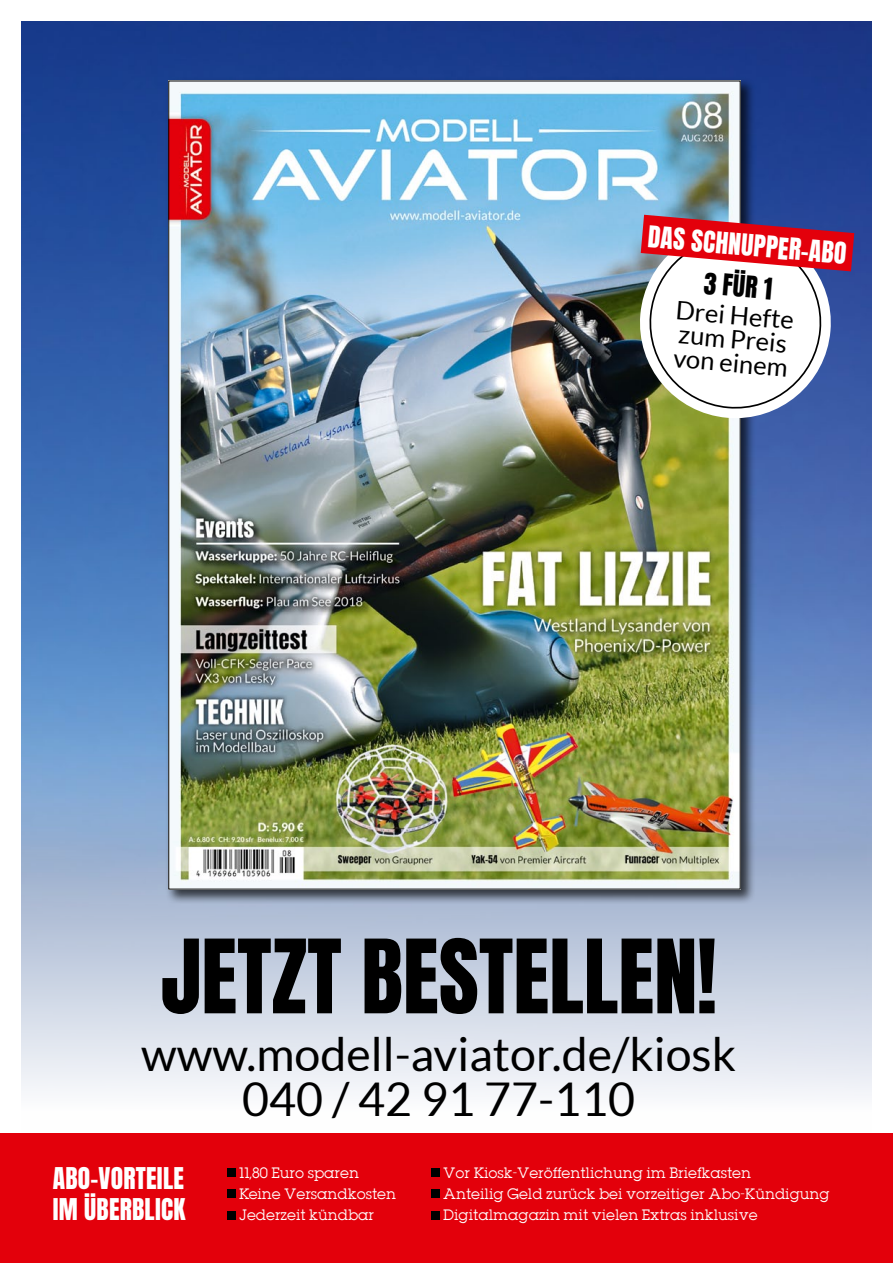
<style>
.page{position:relative;width:893px;height:1263px;background:#fff}
.page>*{position:absolute;margin:0;border:0;box-sizing:border-box;transform-origin:0 0}
.t1{font:87px "Anton";color:#000}
.t2{font:46.5px/45px "Lato";color:#000;text-align:center}
.t3{font:25.5px/31.8px "Anton";letter-spacing:.01em;color:#fff}
.t4{font:25.5px/24px "Lato";color:#000}
.t5{font:25.5px "Anton";color:#000}
.t6{font:13.5px/21.3px "Lubalin";color:#fff}
</style>
<div class="page">
<img style="left:21px;top:21px;width:850px;height:1113px">
<div style="left:0;top:1134px;width:893px;height:129px;background:#e3000b"></div>
<div style="left:165px;top:77px;width:590px;height:827px;background:#000;opacity:.7"></div>
<img style="left:171px;top:83px;width:567px;height:804px">
<div style="left:227px;top:1168px;width:9px;height:9px;background:#000"></div>
<div style="left:227px;top:1189px;width:9px;height:9px;background:#000"></div>
<div style="left:227px;top:1211px;width:9px;height:8px;background:#000"></div>
<div style="left:431px;top:1168px;width:9px;height:9px;background:#000"></div>
<div style="left:431px;top:1189px;width:9px;height:9px;background:#000"></div>
<div style="left:431px;top:1211px;width:9px;height:8px;background:#000"></div>
<svg style="left:636px;top:213px;width:220px;height:209px"></svg>
<p class="t3" style="left:649px;top:223px;width:201px;rotate:5deg">DAS SCHNUPPER-ABO</p>
<p class="t5" style="left:705px;top:270px;width:70px;rotate:5deg">3 FÜR 1</p>
<p class="t4" style="left:677px;top:298px;width:121px;rotate:5deg">Drei Hefte zum Preis von einem</p>
<p class="t1" style="left:161px;top:932px;width:558px">JETZT BESTELLEN!</p>
<p class="t2" style="left:141px;top:1031px;width:596px">www.modell-aviator.de/kiosk<br>040 / 42 91 77-110</p>
<p class="t3" style="left:53px;top:1164px;width:134px">ABO-VORTEILE<br>IM ÜBERBLICK</p>
<p class="t6" style="left:239px;top:1162px;width:158px">11,80 Euro sparen<br>Keine Versandkosten<br>Jederzeit kündbar</p>
<p class="t6" style="left:443px;top:1162px;width:388px">Vor Kiosk-Veröffentlichung im Briefkasten<br>Anteilig Geld zurück bei vorzeitiger Abo-Kündigung<br>Digitalmagazin mit vielen Extras inklusive</p>
</div>
